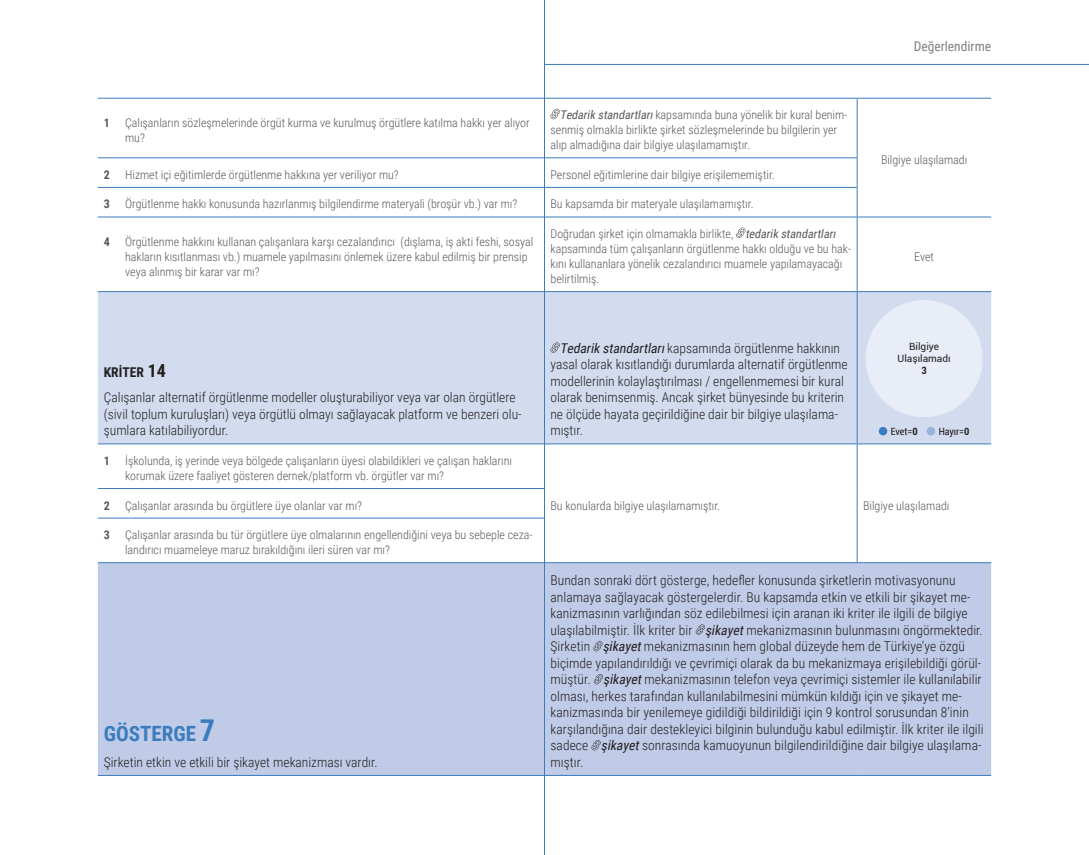
<style>
.page{position:relative;width:1089px;height:855px;background:#fff}
.page>*{position:absolute;margin:0;border:0;box-sizing:border-box;transform-origin:0 0}
.t1{font:700 21px "Roboto Condensed";color:#3b7cbf}
.t2{font:300 13.5px/16.5px "Roboto Condensed";letter-spacing:.005em;color:#231f20}
.t3{font:13.5px "Roboto Condensed";color:#808285}
.t4{font:300 12px/15px "Roboto Condensed";color:#57585a}
.t5{font:700 12px "Roboto Condensed";color:#57585a}
.t6{font:10.05px/12px "Roboto";color:#231f20;text-align:center}
.t7{font:condensed 10.05px "Roboto";color:#231f20}
.t8{font:700 condensed 10.05px "Roboto";color:#231f20}
.s1{font-weight:400;font-style:italic}
.s2{font-weight:700}
.s3{font-weight:700;font-size:18px}
.s4{font-size:30px}
</style>
<div class="page">
<div style="left:98px;top:292px;width:893px;height:151px;background:#d3dcef"></div>
<div style="left:98px;top:563px;width:893px;height:212px;background:#bfcbe7"></div>
<hr style="left:857px;top:98px;width:134px;height:1px;background:#3b7cbf">
<hr style="left:857px;top:217px;width:134px;height:1px;background:#3b7cbf">
<hr style="left:857px;top:291px;width:134px;height:1px;background:#3b7cbf">
<hr style="left:857px;top:443px;width:134px;height:1px;background:#3b7cbf">
<hr style="left:98px;top:98px;width:446px;height:1px;background:#3b7cbf">
<hr style="left:544px;top:98px;width:313px;height:1px;background:#3b7cbf">
<hr style="left:856px;top:99px;width:1px;height:58px;background:#3b7cbf">
<hr style="left:98px;top:157px;width:446px;height:1px;background:#3b7cbf">
<hr style="left:544px;top:157px;width:313px;height:1px;background:#3b7cbf">
<hr style="left:98px;top:187px;width:446px;height:1px;background:#3b7cbf">
<hr style="left:544px;top:187px;width:313px;height:1px;background:#3b7cbf">
<svg style="left:856px;top:158px;width:1px;height:59px"></svg>
<hr style="left:98px;top:217px;width:446px;height:1px;background:#3b7cbf">
<hr style="left:544px;top:217px;width:313px;height:1px;background:#3b7cbf">
<hr style="left:856px;top:217px;width:1px;height:74px;background:#3b7cbf">
<hr style="left:98px;top:291px;width:446px;height:1px;background:#3b7cbf">
<hr style="left:544px;top:291px;width:313px;height:1px;background:#3b7cbf">
<hr style="left:856px;top:292px;width:1px;height:151px;background:#3b7cbf">
<hr style="left:98px;top:443px;width:446px;height:1px;background:#3b7cbf">
<hr style="left:544px;top:443px;width:313px;height:1px;background:#3b7cbf">
<hr style="left:856px;top:444px;width:1px;height:44px;background:#3b7cbf">
<hr style="left:856px;top:488px;width:1px;height:30px;background:#3b7cbf">
<hr style="left:856px;top:518px;width:1px;height:44px;background:#3b7cbf">
<hr style="left:98px;top:488px;width:446px;height:1px;background:#3b7cbf">
<hr style="left:98px;top:518px;width:446px;height:1px;background:#3b7cbf">
<hr style="left:98px;top:562px;width:446px;height:1px;background:#3b7cbf">
<hr style="left:544px;top:562px;width:313px;height:1px;background:#3b7cbf">
<hr style="left:857px;top:562px;width:134px;height:1px;background:#3b7cbf">
<hr style="left:98px;top:775px;width:446px;height:1px;background:#3b7cbf">
<hr style="left:544px;top:775px;width:313px;height:1px;background:#3b7cbf">
<hr style="left:857px;top:775px;width:134px;height:1px;background:#3b7cbf">
<svg style="left:550px;top:109px;width:9px;height:10px"></svg>
<svg style="left:736px;top:228px;width:9px;height:10px"></svg>
<svg style="left:550px;top:342px;width:9px;height:11px"></svg>
<div style="left:926px;top:427px;width:9px;height:8px;background:#9ab1db;border-radius:50%"></div>
<div style="left:878px;top:427px;width:9px;height:8px;background:#3b7cbf;border-radius:50%"></div>
<div style="left:865px;top:300px;width:117px;height:117px;background:#e8edf7;border-radius:50%"></div>
<svg style="left:695px;top:624px;width:10px;height:11px"></svg>
<svg style="left:593px;top:641px;width:9px;height:10px"></svg>
<svg style="left:594px;top:674px;width:9px;height:10px"></svg>
<svg style="left:591px;top:740px;width:9px;height:10px"></svg>
<hr style="left:544px;top:64px;width:545px;height:1px;background:#3b7cbf">
<hr style="left:544px;top:0;width:1px;height:855px;background:#3b7cbf">
<p class="t5" style="left:104px;top:114px;width:8px">1</p>
<p class="t4" style="left:125px;top:115px;width:406px">Çalışanların sözleşmelerinde örgüt kurma ve kurulmuş örgütlere katılma hakkı yer alıyor mu?</p>
<p class="t4" style="left:550px;top:107px;width:298px;text-indent:9px"><span class="s1">Tedarik standartları</span>kapsamında buna yönelik bir kural benim&shy;senmiş olmakla birlikte şirket sözleşmelerinde bu bilgilerin yer alıp almadığına dair bilgiye ulaşılamamıştır.</p>
<p class="t5" style="left:104px;top:166px;width:8px">2</p>
<p class="t4" style="left:125px;top:167px;width:275px">Hizmet içi eğitimlerde örgütlenme hakkına yer veriliyor mu?</p>
<p class="t4" style="left:550px;top:167px;width:226px">Personel eğitimlerine dair bilgiye erişilememiştir.</p>
<p class="t5" style="left:104px;top:196px;width:8px">3</p>
<p class="t4" style="left:125px;top:196px;width:394px">Örgütlenme hakkı konusunda hazırlanmış bilgilendirme materyali (broşür vb.) var mı?</p>
<p class="t4" style="left:550px;top:196px;width:205px">Bu kapsamda bir materyale ulaşılamamıştır.</p>
<p class="t5" style="left:104px;top:233px;width:8px">4</p>
<p class="t4" style="left:125px;top:233px;width:410px">Örgütlenme hakkını kullanan çalışanlara karşı cezalandırıcı (dışlama, iş akti feshi, sosyal hakların kısıtlanması vb.) muamele yapılmasını önlemek üzere kabul edilmiş bir prensip veya alınmış bir karar var mı?</p>
<p class="t4" style="left:550px;top:226px;width:302px">Doğrudan şirket için olmamakla birlikte, <span class="s1">tedarik standartları </span>kapsamında tüm çalışanların örgütlenme hakkı olduğu ve bu hak&shy;kını kullananlara yönelik cezalandırıcı muamele yapılamayacağı belirtilmiş.</p>
<p class="t2" style="left:104px;top:359px;width:413px;line-height:25px"><span class="s2">KRİTER</span> <span class="s3">14<br></span>Çalışanlar alternatif örgütlenme modeller oluşturabiliyor veya var olan örgütlere</p>
<p class="t2" style="left:104px;top:405px;width:419px">(sivil toplum kuruluşları) veya örgütlü olmayı sağlayacak platform ve benzeri olu&shy;şumlara katılabiliyordur.</p>
<p class="t2" style="left:550px;top:339px;width:299px;text-indent:9px"><span class="s1">Tedarik standartları</span>kapsamında örgütlenme hakkının yasal olarak kısıtlandığı durumlarda alternatif örgütlenme modellerinin kolaylaştırılması / engellenmemesi bir kural olarak benimsenmiş. Ancak şirket bünyesinde bu kriterin ne ölçüde hayata geçirildiğine dair bir bilgiye ulaşılama&shy;mıştır.</p>
<p class="t3" style="left:913px;top:37px;width:79px">Değerlendirme</p>
<p class="t4" style="left:881px;top:152px;width:88px">Bilgiye ulaşılamadı</p>
<p class="t4" style="left:914px;top:248px;width:21px">Evet</p>
<p class="t6" style="left:897px;top:340px;width:55px">Bilgiye<br>Ulaşılamadı</p>
<p class="t8" style="left:921px;top:364px;width:7px">3</p>
<p class="t7" style="left:890px;top:424px;width:28px">Evet=<span class="s2">0</span></p>
<p class="t7" style="left:938px;top:424px;width:32px">Hayır=<span class="s2">0</span></p>
<p class="t5" style="left:104px;top:452px;width:8px">1</p>
<p class="t4" style="left:125px;top:453px;width:388px">İşkolunda, iş yerinde veya bölgede çalışanların üyesi olabildikleri ve çalışan haklarını korumak üzere faaliyet gösteren dernek/platform vb. örgütler var mı?</p>
<p class="t5" style="left:104px;top:497px;width:8px">2</p>
<p class="t4" style="left:125px;top:497px;width:238px">Çalışanlar arasında bu örgütlere üye olanlar var mı?</p>
<p class="t4" style="left:550px;top:497px;width:171px">Bu konularda bilgiye ulaşılamamıştır.</p>
<p class="t4" style="left:863px;top:497px;width:88px">Bilgiye ulaşılamadı</p>
<p class="t5" style="left:104px;top:526px;width:8px">3</p>
<p class="t4" style="left:125px;top:527px;width:409px">Çalışanlar arasında bu tür örgütlere üye olmalarının engellendiğini veya bu sebeple ceza&shy;landırıcı muameleye maruz bırakıldığını ileri süren var mı?</p>
<h1 class="t1" style="left:104px;top:719px;width:113px">GÖSTERGE <span class="s4">7</span></h1>
<p class="t2" style="left:104px;top:753px;width:275px">Şirketin etkin ve etkili bir şikayet mekanizması vardır.</p>
<p class="t2" style="left:550px;top:572px;width:434px">Bundan sonraki dört gösterge, hedefler konusunda şirketlerin motivasyonunu anlamaya sağlayacak göstergelerdir. Bu kapsamda etkin ve etkili bir şikayet me&shy;kanizmasının varlığından söz edilebilmesi için aranan iki kriter ile ilgili de bilgiye ulaşılabilmiştir. İlk kriter bir <span class="s1">şikayet</span>mekanizmasının bulunmasını öngörmektedir.<br>Şirketin <span class="s1">şikayet</span>mekanizmasının hem global düzeyde hem de Türkiye’ye özgü biçimde yapılandırıldığı ve çevrimiçi olarak da bu mekanizmaya erişilebildiği görül&shy;müştür. <span class="s1">şikayet</span>mekanizmasının telefon veya çevrimiçi sistemler ile kullanılabilir olması, herkes tarafından kullanılabilmesini mümkün kıldığı için ve şikayet me&shy;kanizmasında bir yenilemeye gidildiği bildirildiği için 9 kontrol sorusundan 8’inin karşılandığına dair destekleyici bilginin bulunduğu kabul edilmiştir. İlk kriter ile ilgili sadece <span class="s1">şikayet</span>sonrasında kamuoyunun bilgilendirildiğine dair bilgiye ulaşılama&shy;mıştır.</p>
</div>
